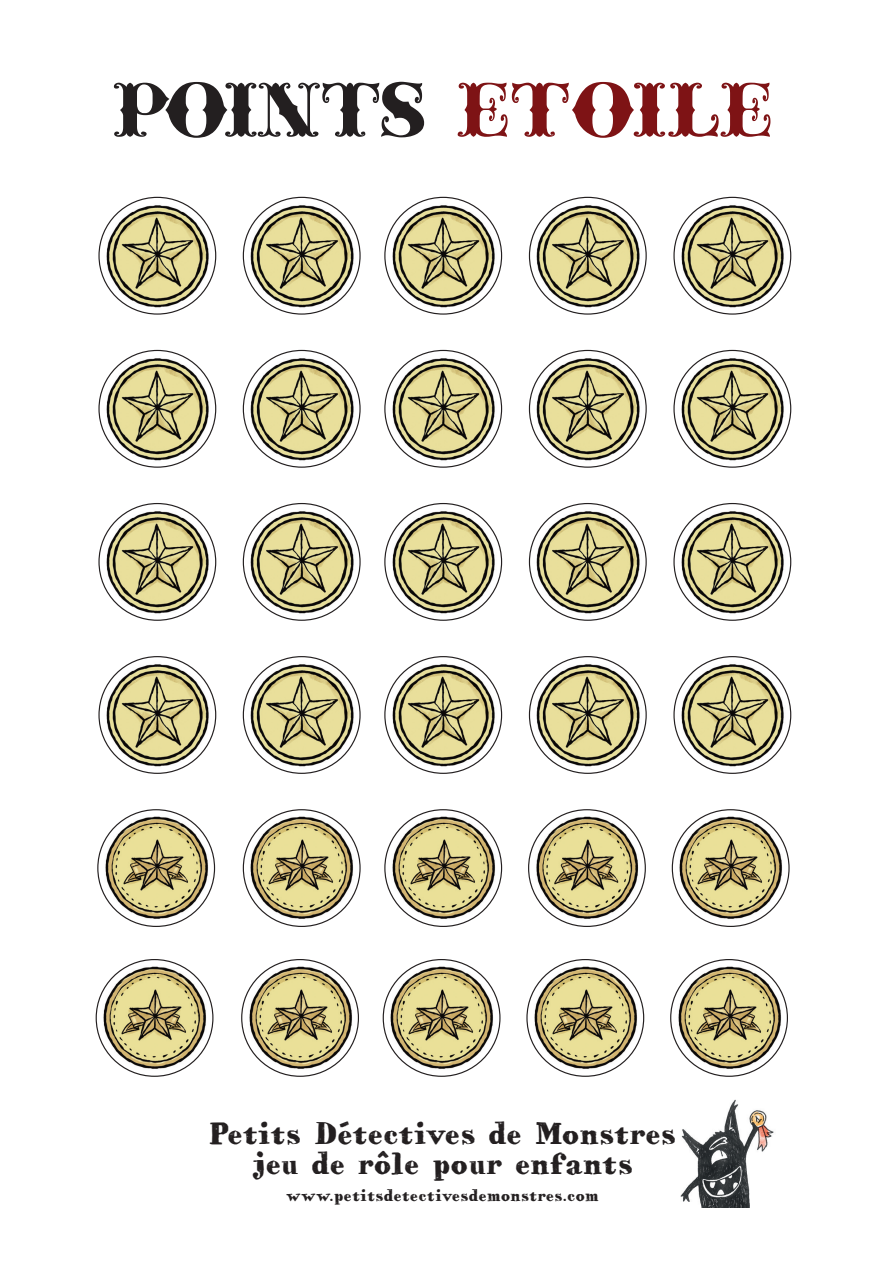
<style>
.page{position:relative;width:893px;height:1263px;background:#fff}
.page>*{position:absolute;margin:0;border:0;box-sizing:border-box;transform-origin:0 0}
.t1{font:66px "JF Ferrule";letter-spacing:-.02em;color:#231f20}
.t2{font:500 25.5px/30.6px "HVD Bodedo";letter-spacing:-.01em;color:#231f20;text-align:center}
.t3{font:500 13.5px "HVD Bodedo";letter-spacing:.005em;color:#231f20}
.s1{color:#7e1315}
</style>
<div class="page">
<img style="left:100px;top:349px;width:117px;height:119px">
<img style="left:243px;top:349px;width:118px;height:119px">
<img style="left:529px;top:349px;width:118px;height:119px">
<img style="left:384px;top:349px;width:119px;height:119px">
<img style="left:675px;top:349px;width:117px;height:119px">
<img style="left:99px;top:196px;width:118px;height:119px">
<img style="left:243px;top:196px;width:118px;height:119px">
<img style="left:529px;top:196px;width:118px;height:119px">
<img style="left:384px;top:196px;width:119px;height:119px">
<img style="left:675px;top:196px;width:117px;height:119px">
<img style="left:100px;top:656px;width:117px;height:118px">
<img style="left:243px;top:656px;width:117px;height:118px">
<img style="left:529px;top:656px;width:118px;height:118px">
<img style="left:384px;top:656px;width:119px;height:118px">
<img style="left:675px;top:656px;width:117px;height:118px">
<img style="left:100px;top:503px;width:117px;height:118px">
<img style="left:243px;top:503px;width:117px;height:118px">
<img style="left:529px;top:503px;width:118px;height:118px">
<img style="left:384px;top:503px;width:119px;height:118px">
<img style="left:675px;top:503px;width:117px;height:118px">
<img style="left:97px;top:809px;width:119px;height:118px">
<img style="left:242px;top:809px;width:118px;height:118px">
<img style="left:384px;top:809px;width:119px;height:118px">
<img style="left:528px;top:809px;width:118px;height:118px">
<img style="left:671px;top:809px;width:118px;height:118px">
<img style="left:680px;top:1099px;width:94px;height:108px">
<img style="left:95px;top:959px;width:119px;height:118px">
<img style="left:241px;top:959px;width:118px;height:118px">
<img style="left:382px;top:959px;width:119px;height:118px">
<img style="left:528px;top:959px;width:117px;height:118px">
<img style="left:670px;top:959px;width:118px;height:118px">
<p class="t1" style="left:112px;top:81px;width:662px">POINTS <span class="s1">ETOILE</span></p>
<p class="t2" style="left:209px;top:1118px;width:468px">Petits Détectives de Monstres jeu de rôle pour enfants</p>
<p class="t3" style="left:286px;top:1185px;width:314px">www.petitsdetectivesdemonstres.com</p>
</div>
